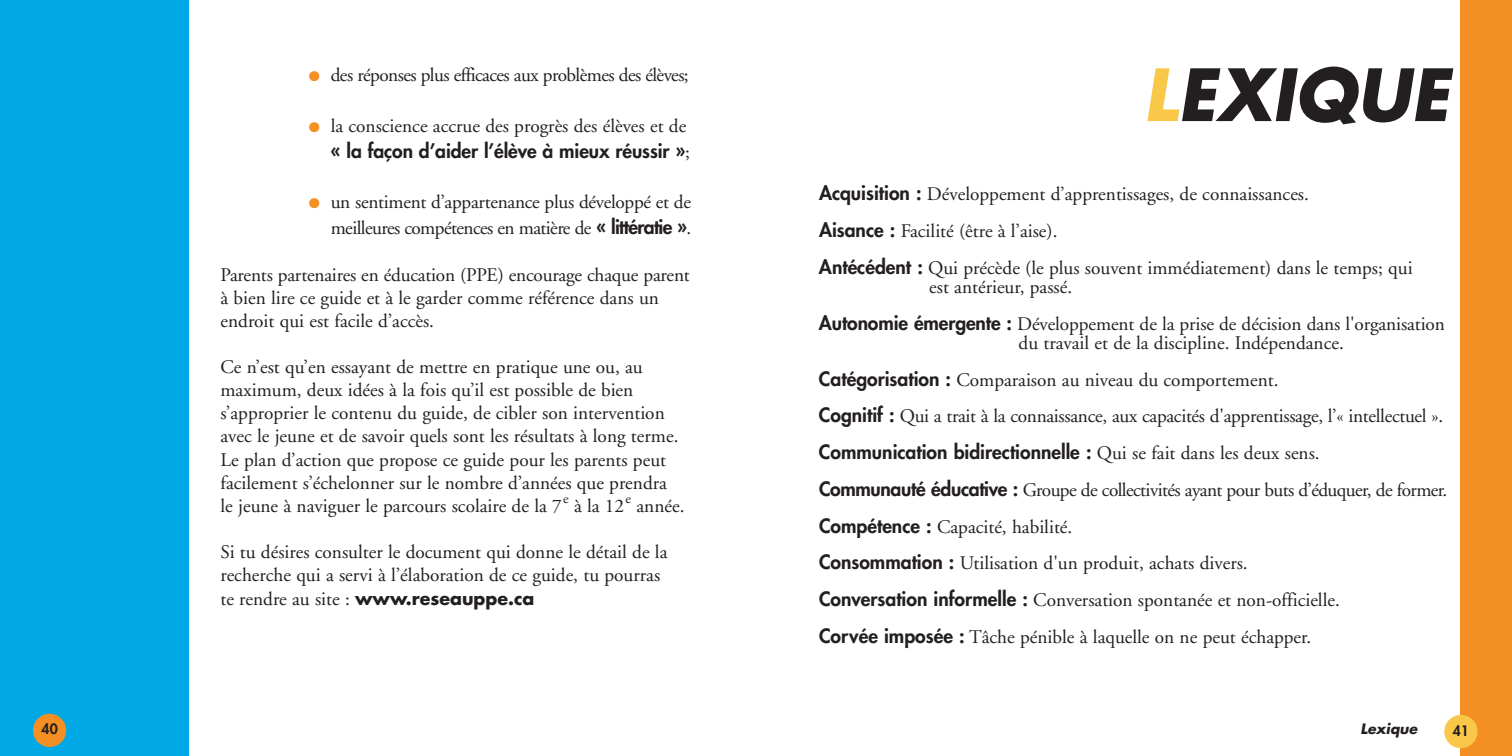
<style>
.page{position:relative;width:1512px;height:756px;background:#fff}
.page>*{position:absolute;margin:0;border:0;box-sizing:border-box;transform-origin:0 0}
.t1{font:italic 700 70px "Futura";color:#231f20}
.t2{font:19.25px/23.1px "Adobe Garamond";color:#231f20}
.t3{font:800 19.25px "Futura";color:#231f20}
.t4{font:19.25px "Adobe Garamond";letter-spacing:-.03em;color:#231f20}
.t5{font:700 17.5px "Futura";color:#231f20}
.t6{font:italic 700 14px "Futura";color:#231f20}
.t7{font:800 14px "Futura";color:#231f20}
.t8{font:14px "Adobe Garamond";color:#231f20}
.s1{color:#f48f24}
.s2{font-family:"Adobe Garamond";font-weight:400}
.s3{font-family:"Futura";font-weight:800}
.s4{font-family:"Adobe Garamond";font-weight:400;font-size:19.25px}
.s5{color:#fac849}
</style>
<div class="page">
<div style="left:0;top:0;width:189px;height:756px;background:#00a8e6"></div>
<div style="left:33px;top:714px;width:33px;height:33px;background:#f48f24;border-radius:50%"></div>
<div style="left:1460px;top:0;width:52px;height:756px;background:#f48f24"></div>
<div style="left:1444px;top:715px;width:34px;height:33px;background:#fac849;border-radius:50%"></div>
<p class="t7" style="left:42px;top:722px;width:18px">40</p>
<p class="t4" style="left:309px;top:68px;width:382px"><span class="s1">●</span> des réponses plus efficaces aux problèmes des élèves;</p>
<p class="t2" style="left:309px;top:116px;width:379px"><span class="s1">●</span> la conscience accrue des progrès des élèves et de</p>
<p class="t3" style="left:331px;top:142px;width:361px">« la façon d’aider l’élève à mieux réussir »<span class="s2">;</span></p>
<p class="t2" style="left:309px;top:190px;width:384px;line-height:26.2px;text-align:right"><span class="s1">●</span> un sentiment d’appartenance plus développé et de meilleures compétences en matière de <span class="s3">« littératie »</span>.</p>
<p class="t2" style="left:220px;top:265px;width:471px">Parents partenaires en éducation (PPE) encourage chaque parent à bien lire ce guide et à le garder comme référence dans un endroit qui est facile d’accès.</p>
<p class="t2" style="left:221px;top:357px;width:459px">Ce n’est qu’en essayant de mettre en pratique une ou, au maximum, deux idées à la fois qu’il est possible de bien s’approprier le contenu du guide, de cibler son intervention avec le jeune et de savoir quels sont les résultats à long terme.<br>Le plan d’action que propose ce guide pour les parents peut facilement s’échelonner sur le nombre d’années que prendra le jeune à naviguer le parcours scolaire de la 7</p>
<p class="t8" style="left:563px;top:493px;width:7px">e</p>
<p class="t2" style="left:574px;top:496px;width:52px">à la 12</p>
<p class="t8" style="left:626px;top:493px;width:7px">e</p>
<p class="t2" style="left:636px;top:496px;width:50px">année.</p>
<p class="t2" style="left:221px;top:542px;width:448px">Si tu désires consulter le document qui donne le détail de la recherche qui a servi à l’élaboration de ce guide, tu pourras</p>
<p class="t5" style="left:221px;top:590px;width:315px"><span class="s4">te rendre au site :</span> www.reseauppe.ca</p>
<h1 class="t1" style="left:1143px;top:63px;width:308px"><span class="s5">L</span>EXIQUE</h1>
<p class="t2" style="left:819px;top:177px;width:595px;line-height:36.8px"><span class="s3">Acquisition :</span> Développement d’apprentissages, de connaissances.<br><span class="s3">Aisance :</span> Facilité (être à l’aise).<br><span class="s3">Antécédent :</span> Qui précède (le plus souvent immédiatement) dans le temps; qui</p>
<p class="t2" style="left:819px;top:270px;width:627px;line-height:36.8px;text-indent:110px">est antérieur, passé.<br><span class="s3">Autonomie émergente :</span> Développement de la prise de décision dans l'organisation</p>
<p class="t2" style="left:819px;top:326px;width:626px;line-height:36.8px;text-indent:200px">du travail et de la discipline. Indépendance.<br><span class="s3">Catégorisation :</span> Comparaison au niveau du comportement.<br><span class="s3">Cognitif :</span> Qui a trait à la connaissance, aux capacités d'apprentissage, l’« intellectuel ».</p>
<p class="t3" style="left:819px;top:443px;width:502px">Communication bidirectionnelle : <span class="s2">Qui se fait dans les deux sens.</span></p>
<p class="t2" style="left:819px;top:473px;width:630px;line-height:36.8px"><span class="s3">Communauté éducative :</span> Groupe de collectivités ayant pour buts d’éduquer, de former.<br><span class="s3">Compétence :</span> Capacité, habilité.<br><span class="s3">Consommation :</span> Utilisation d'un produit, achats divers.<br><span class="s3">Conversation informelle :</span> Conversation spontanée et non-officielle.<br><span class="s3">Corvée imposée :</span> Tâche pénible à laquelle on ne peut échapper.</p>
<p class="t6" style="left:1360px;top:723px;width:58px">Lexique</p>
<p class="t7" style="left:1453px;top:724px;width:18px">41</p>
</div>
